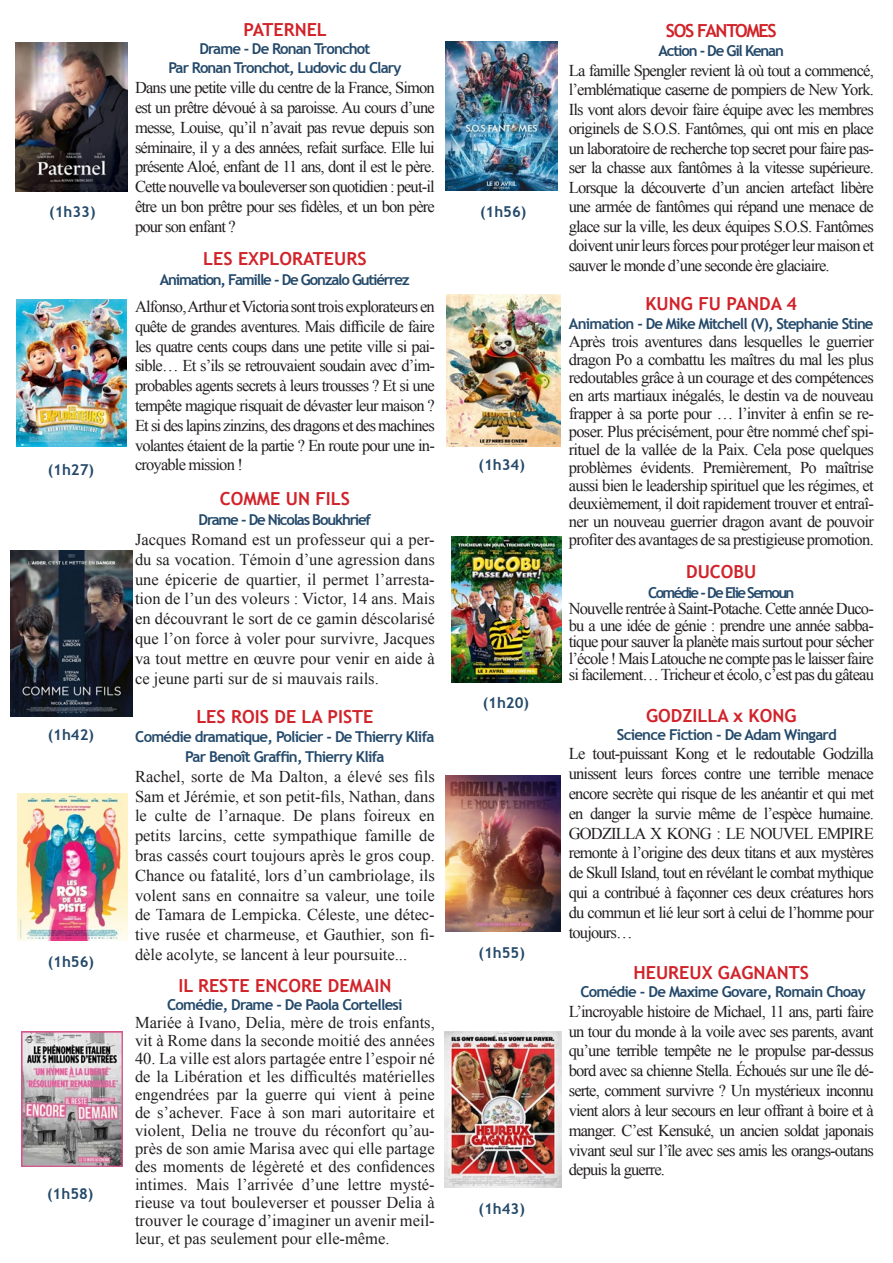
<style>
.page{position:relative;width:893px;height:1263px;background:#fff}
.page>*{position:absolute;margin:0;border:0;box-sizing:border-box;transform-origin:0 0}
.t1{font:700 18px "Trebuchet MS";color:#d1232a}
.t2{font:700 18px "Trebuchet MS";letter-spacing:-.07em;color:#d1232a}
.t3{font:16.5px/19.8px "Times New Roman";letter-spacing:-.05em;color:#231f20;text-align:justify}
.t4{font:16.5px/18px "Times New Roman";color:#231f20}
.t5{font:700 15px/19.8px "Trebuchet MS";letter-spacing:-.05em;color:#24496a;text-align:center}
.t6{font:700 15px "Trebuchet MS";letter-spacing:-.08em;color:#24496a}
.t7{font:700 15px "Trebuchet MS";letter-spacing:-.11em;color:#24496a}
</style>
<div class="page">
<img style="left:17px;top:300px;width:110px;height:147px">
<img style="left:16px;top:42px;width:112px;height:150px">
<img style="left:446px;top:41px;width:112px;height:149px">
<img style="left:446px;top:295px;width:114px;height:152px">
<img style="left:11px;top:551px;width:122px;height:166px">
<img style="left:21px;top:1031px;width:101px;height:135px">
<img style="left:18px;top:794px;width:110px;height:146px">
<img style="left:446px;top:775px;width:115px;height:156px">
<img style="left:445px;top:1031px;width:117px;height:157px">
<img style="left:452px;top:536px;width:109px;height:146px">
<p class="t1" style="left:244px;top:18px;width:85px">PATERNEL</p>
<p class="t5" style="left:168px;top:38px;width:235px">Drame - De Ronan Tronchot<br>Par Ronan Tronchot, Ludovic du Clary</p>
<p class="t3" style="left:135px;top:78px;width:301px">Dans une petite ville du centre de la France, Simon est un prêtre dévoué à sa paroisse. Au cours d’une messe, Louise, qu’il n’avait pas revue depuis son séminaire, il y a des années, refait surface. Elle lui présente Aloé, enfant de 11 ans, dont il est le père.<br>Cette nouvelle va bouleverser son quotidien : peut-il être un bon prêtre pour ses fidèles, et un bon père pour son enfant ?</p>
<p class="t1" style="left:203px;top:247px;width:165px">LES EXPLORATEURS</p>
<p class="t6" style="left:160px;top:270px;width:251px">Animation, Famille - De Gonzalo Gutiérrez</p>
<p class="t3" style="left:135px;top:296px;width:301px">Alfonso, Arthur et Victoria sont trois explorateurs en quête de grandes aventures. Mais difficile de faire les quatre cents coups dans une petite ville si pai&shy;sible… Et s’ils se retrouvaient soudain avec d’im&shy;probables agents secrets à leurs trousses ? Et si une tempête magique risquait de dévaster leur maison ?<br>Et si des lapins zinzins, des dragons et des machines volantes étaient de la partie ? En route pour une in&shy;croyable mission !</p>
<p class="t1" style="left:220px;top:488px;width:132px">COMME UN FILS</p>
<p class="t6" style="left:199px;top:510px;width:174px">Drame - De Nicolas Boukhrief</p>
<p class="t3" style="left:135px;top:529px;width:301px">Jacques Romand est un professeur qui a per&shy;du sa vocation. Témoin d’une agression dans une épicerie de quartier, il permet l’arresta&shy;tion de l’un des voleurs : Victor, 14 ans. Mais en découvrant le sort de ce gamin déscolarisé que l’on force à voler pour survivre, Jacques va tout mettre en œuvre pour venir en aide à ce jeune parti sur de si mauvais rails.</p>
<p class="t1" style="left:196px;top:705px;width:179px">LES ROIS DE LA PISTE</p>
<p class="t5" style="left:135px;top:727px;width:301px">Comédie dramatique, Policier - De Thierry Klifa<br>Par Benoît Graffin, Thierry Klifa</p>
<p class="t3" style="left:135px;top:766px;width:301px">Rachel, sorte de Ma Dalton, a élevé ses fils Sam et Jérémie, et son petit-fils, Nathan, dans le culte de l’arnaque. De plans foireux en petits larcins, cette sympathique famille de bras cassés court toujours après le gros coup.<br>Chance ou fatalité, lors d’un cambriolage, ils volent sans en connaitre sa valeur, une toile de Tamara de Lempicka. Céleste, une détec&shy;tive rusée et charmeuse, et Gauthier, son fi&shy;dèle acolyte, se lancent à leur poursuite...</p>
<p class="t1" style="left:178px;top:974px;width:215px">IL RESTE ENCORE DEMAIN</p>
<p class="t5" style="left:167px;top:994px;width:237px">Comédie, Drame - De Paola Cortellesi</p>
<p class="t4" style="left:135px;top:1013px;width:301px">Mariée à Ivano, Delia, mère de trois enfants, vit à Rome dans la seconde moitié des années</p>
<p class="t3" style="left:135px;top:1049px;width:301px;line-height:18px">40. La ville est alors partagée entre l’espoir né de la Libération et les difficultés matérielles engendrées par la guerre qui vient à peine de s’achever. Face à son mari autoritaire et violent, Delia ne trouve du réconfort qu’au&shy;près de son amie Marisa avec qui elle partage des moments de légèreté et des confidences intimes. Mais l’arrivée d’une lettre mysté&shy;rieuse va tout bouleverser et pousser Delia à trouver le courage d’imaginer un avenir meil&shy;leur, et pas seulement pour elle-même.</p>
<p class="t5" style="left:49px;top:202px;width:48px">(1h33)</p>
<p class="t5" style="left:480px;top:202px;width:48px">(1h56)</p>
<p class="t5" style="left:479px;top:455px;width:48px">(1h34)</p>
<p class="t5" style="left:48px;top:460px;width:48px">(1h27)</p>
<p class="t5" style="left:483px;top:693px;width:48px">(1h20)</p>
<p class="t5" style="left:48px;top:724px;width:48px">(1h42)</p>
<p class="t5" style="left:479px;top:942px;width:48px">(1h55)</p>
<p class="t5" style="left:48px;top:952px;width:48px">(1h56)</p>
<p class="t5" style="left:47px;top:1183px;width:48px">(1h58)</p>
<p class="t5" style="left:479px;top:1198px;width:48px">(1h43)</p>
<p class="t2" style="left:666px;top:19px;width:112px">SOS FANTOMES</p>
<p class="t6" style="left:659px;top:41px;width:127px">Action - De Gil Kenan</p>
<p class="t3" style="left:569px;top:60px;width:307px">La famille Spengler revient là où tout a commencé, l’emblématique caserne de pompiers de New York.<br>Ils vont alors devoir faire équipe avec les membres originels de S.O.S. Fantômes, qui ont mis en place un laboratoire de recherche top secret pour faire pas&shy;ser la chasse aux fantômes à la vitesse supérieure.<br>Lorsque la découverte d’un ancien artefact libère une armée de fantômes qui répand une menace de glace sur la ville, les deux équipes S.O.S. Fantômes doivent unir leurs forces pour protéger leur maison et sauver le monde d’une seconde ère glaciaire.</p>
<p class="t1" style="left:645px;top:292px;width:153px">KUNG FU PANDA 4</p>
<p class="t5" style="left:569px;top:314px;width:306px">Animation - De Mike Mitchell (V), Stephanie Stine</p>
<p class="t3" style="left:569px;top:332px;width:307px;line-height:18px">Après trois aventures dans lesquelles le guerrier dragon Po a combattu les maîtres du mal les plus redoutables grâce à un courage et des compétences en arts martiaux inégalés, le destin va de nouveau frapper à sa porte pour … l’inviter à enfin se re&shy;poser. Plus précisément, pour être nommé chef spi&shy;rituel de la vallée de la Paix. Cela pose quelques problèmes évidents. Premièrement, Po maîtrise aussi bien le leadership spirituel que les régimes, et deuxièmement, il doit rapidement trouver et entraî&shy;ner un nouveau guerrier dragon avant de pouvoir profiter des avantages de sa prestigieuse promotion.</p>
<p class="t1" style="left:686px;top:561px;width:72px">DUCOBU</p>
<p class="t7" style="left:648px;top:583px;width:148px">Comédie - De Elie Semoun</p>
<p class="t3" style="left:569px;top:600px;width:307px;line-height:16.5px">Nouvelle rentrée à Saint-Potache. Cette année Duco&shy;bu a une idée de génie : prendre une année sabba&shy;tique pour sauver la planète mais surtout pour sécher l’école ! Mais Latouche ne compte pas le laisser faire si facilement… Tricheur et écolo, c’est pas du gâteau</p>
<p class="t1" style="left:646px;top:704px;width:152px">GODZILLA x KONG</p>
<p class="t5" style="left:617px;top:724px;width:222px">Science Fiction - De Adam Wingard</p>
<p class="t3" style="left:569px;top:744px;width:307px">Le tout-puissant Kong et le redoutable Godzilla unissent leurs forces contre une terrible menace encore secrète qui risque de les anéantir et qui met en danger la survie même de l’espèce humaine.<br>GODZILLA X KONG : LE NOUVEL EMPIRE remonte à l’origine des deux titans et aux mystères de Skull Island, tout en révélant le combat mythique qui a contribué à façonner ces deux créatures hors du commun et lié leur sort à celui de l’homme pour toujours…</p>
<p class="t1" style="left:633px;top:961px;width:177px">HEUREUX GAGNANTS</p>
<p class="t5" style="left:580px;top:982px;width:287px">Comédie - De Maxime Govare, Romain Choay</p>
<p class="t3" style="left:569px;top:1001px;width:307px">L’incroyable histoire de Michael, 11 ans, parti faire un tour du monde à la voile avec ses parents, avant qu’une terrible tempête ne le propulse par-dessus bord avec sa chienne Stella. Échoués sur une île dé&shy;serte, comment survivre ? Un mystérieux inconnu vient alors à leur secours en leur offrant à boire et à manger. C’est Kensuké, un ancien soldat japonais vivant seul sur l’île avec ses amis les orangs-outans depuis la guerre.</p>
</div>
